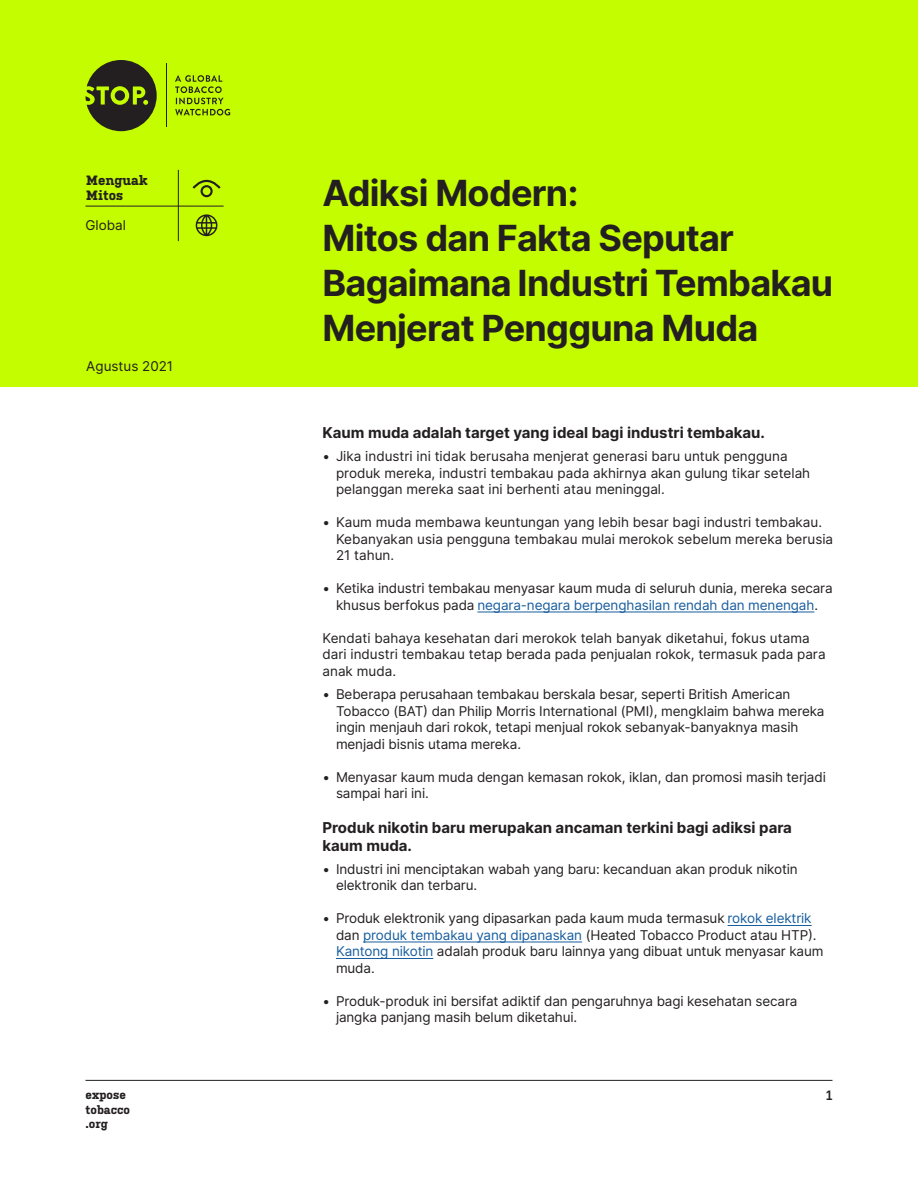
<style>
.page{position:relative;width:918px;height:1188px;background:#fff}
.page>*{position:absolute;margin:0;border:0;box-sizing:border-box;transform-origin:0 0}
.H1_-_Title{font:700 36px/45px "Inter";letter-spacing:-.02em;color:#231f20}
.H3_-_Body_Heading{font:700 15px/18px "Inter";color:#231f20}
.P_-_Body_Copy{font:13.5px/16.5px "Inter";letter-spacing:-.01em;color:#231f20}
.Category{font:700 13.5px/15px "Kulturista";color:#231f20}
.t1{font:600 13.5px "Kulturista";color:#231f20}
.t2{font:700 12px/13.8px "Kulturista";color:#231f20}
.s1{color:#175d9e}
</style>
<div class="page">
<hr style="left:86px;top:1080px;width:746px;height:1px;background:#231f20">
<div style="left:0;top:0;width:918px;height:387px;background:#c4fc00"></div>
<hr style="left:178px;top:170px;width:1px;height:71px;background:#231f20">
<svg style="left:193px;top:180px;width:28px;height:17px"></svg>
<svg style="left:86px;top:60px;width:71px;height:71px"></svg>
<div style="left:115px;top:90px;width:10px;height:11px;background:#231f20;border-radius:50%"></div>
<hr style="left:166px;top:64px;width:1px;height:63px;background:#231f20">
<svg style="left:175px;top:75px;width:55px;height:41px"></svg>
<hr style="left:477px;top:612px;width:337px;height:1px;background:#175d9e">
<hr style="left:728px;top:925px;width:84px;height:1px;background:#175d9e">
<hr style="left:363px;top:942px;width:219px;height:1px;background:#175d9e">
<hr style="left:336px;top:958px;width:97px;height:1px;background:#175d9e">
<svg style="left:196px;top:214px;width:21px;height:22px"></svg>
<hr style="left:86px;top:206px;width:138px;height:1px;background:#231f20">
<p class="Category" style="left:86px;top:172px;width:63px">Menguak<br>Mitos</p>
<p class="P_-_Body_Copy" style="left:86px;top:217px;width:42px">Global</p>
<p class="P_-_Body_Copy" style="left:86px;top:358px;width:88px">Agustus 2021</p>
<p class="H1_-_Title" style="left:322px;top:170px;width:512px">Adiksi Modern:<br>Mitos dan Fakta Seputar<br>Bagaimana Industri Tembakau<br>Menjerat Pengguna Muda</p>
<p class="H3_-_Body_Heading" style="left:322px;top:423px;width:444px">Kaum muda adalah target yang ideal bagi industri tembakau.</p>
<p class="P_-_Body_Copy" style="left:336px;top:448px;width:476px;text-indent:-14px">• Jika industri ini tidak berusaha menjerat generasi baru untuk pengguna produk mereka, industri tembakau pada akhirnya akan gulung tikar setelah pelanggan mereka saat ini berhenti atau meninggal.</p>
<p class="P_-_Body_Copy" style="left:336px;top:514px;width:499px;text-indent:-14px">• Kaum muda membawa keuntungan yang lebih besar bagi industri tembakau.<br>Kebanyakan usia pengguna tembakau mulai merokok sebelum mereka berusia<br>21 tahun.</p>
<p class="P_-_Body_Copy" style="left:322px;top:580px;width:512px;text-align:center">• Ketika industri tembakau menyasar kaum muda di seluruh dunia, mereka secara khusus berfokus pada <span class="s1">negara-negara berpenghasilan rendah dan menengah</span>.</p>
<p class="P_-_Body_Copy" style="left:323px;top:629px;width:505px">Kendati bahaya kesehatan dari merokok telah banyak diketahui, fokus utama dari industri tembakau tetap berada pada penjualan rokok, termasuk pada para anak muda.</p>
<p class="P_-_Body_Copy" style="left:336px;top:686px;width:490px;text-indent:-14px">• Beberapa perusahaan tembakau berskala besar, seperti British American Tobacco (BAT) dan Philip Morris International (PMI), mengklaim bahwa mereka ingin menjauh dari rokok, tetapi menjual rokok sebanyak-banyaknya masih menjadi bisnis utama mereka.</p>
<p class="P_-_Body_Copy" style="left:336px;top:768px;width:491px;text-indent:-14px">• Menyasar kaum muda dengan kemasan rokok, iklan, dan promosi masih terjadi sampai hari ini.</p>
<p class="H3_-_Body_Heading" style="left:323px;top:818px;width:471px">Produk nikotin baru merupakan ancaman terkini bagi adiksi para kaum muda.</p>
<p class="P_-_Body_Copy" style="left:336px;top:860px;width:463px;text-indent:-14px">• Industri ini menciptakan wabah yang baru: kecanduan akan produk nikotin elektronik dan terbaru.</p>
<p class="P_-_Body_Copy" style="left:336px;top:910px;width:489px;text-indent:-13px">• Produk elektronik yang dipasarkan pada kaum muda termasuk <span class="s1">rokok elektrik </span>dan <span class="s1">produk tembakau yang dipanaskan</span> (Heated Tobacco Product atau HTP).<br><span class="s1">Kantong nikotin</span> adalah produk baru lainnya yang dibuat untuk menyasar kaum muda.</p>
<p class="P_-_Body_Copy" style="left:336px;top:992px;width:463px;text-indent:-14px">• Produk-produk ini bersifat adiktif dan pengaruhnya bagi kesehatan secara jangka panjang masih belum diketahui.</p>
<p class="t2" style="left:86px;top:1087px;width:42px">expose</p>
<p class="t1" style="left:826px;top:1086px;width:8px">1</p>
<p class="t2" style="left:86px;top:1102px;width:46px">tobacco .org</p>
</div>
